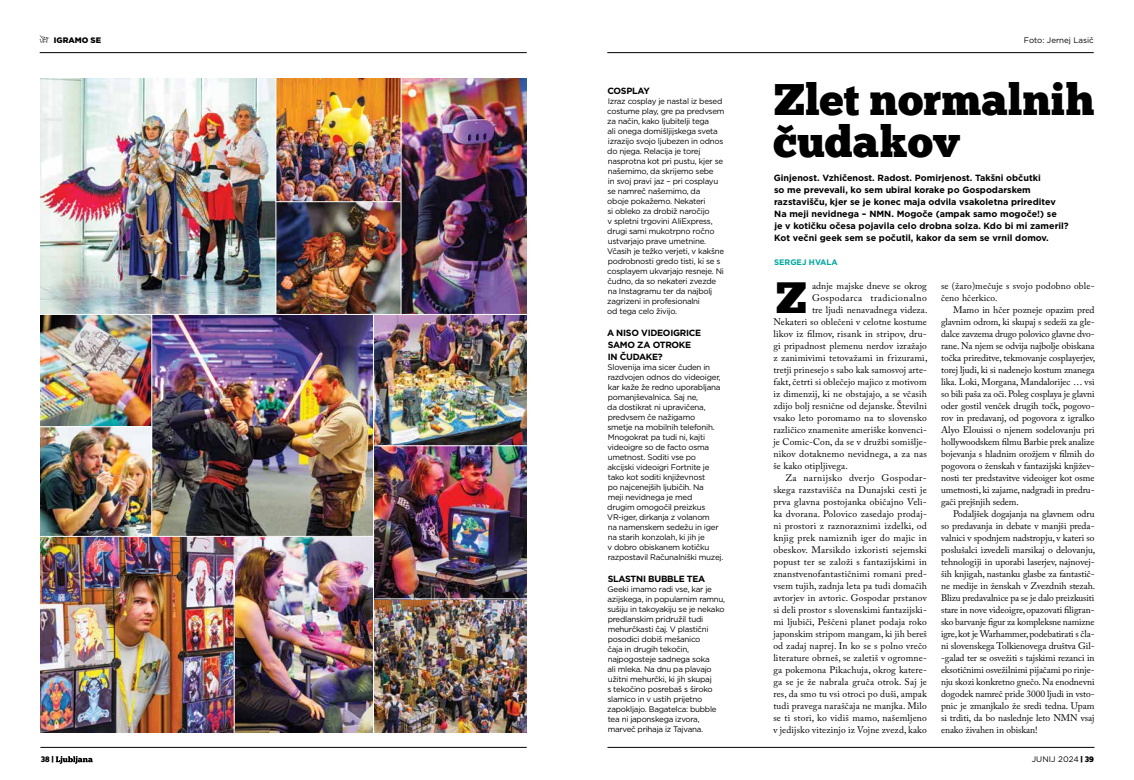
<style>
.page{position:relative;width:1134px;height:780px;background:#fff}
.page>*{position:absolute;margin:0;border:0;box-sizing:border-box;transform-origin:0 0}
.t1{font:44px/42px "Chunk Five Ex";color:#000}
.t2{font:43.6px "Chunk Five Ex";color:#000}
.t3{font:9.5px/12px "Adobe Caslon Pro";letter-spacing:.015em;color:#000;text-align:justify}
.t4{font:9.5px "Adobe Caslon Pro";letter-spacing:.04em;color:#000}
.t5{font:9.5px "Adobe Caslon Pro";letter-spacing:.045em;color:#000}
.t6{font:700 9px/12px "Gotham";color:#000}
.t7{font:700 9px/12px "Gotham";letter-spacing:-.03em;color:#000}
.t8{font:700 9px "Gotham";letter-spacing:-.035em;color:#000}
.t9{font:8px/10px "Gotham";letter-spacing:-.03em;color:#000}
.t10{font:8px "Gotham";color:#000}
.t11{font:8px "Gotham";letter-spacing:.01em;color:#000}
.t12{font:700 8px "Gotham";color:#00a79e}
.t13{font:900 8px "Gotham";color:#000}
.t14{font:8px "Chunk Five Ex";color:#000}
.s1{font-family:"Chunk Five Ex"}
</style>
<div class="page">
<hr style="left:40px;top:52px;width:487px;height:1px;background:#000">
<hr style="left:607px;top:52px;width:487px;height:1px;background:#000">
<hr style="left:40px;top:747px;width:487px;height:1px;background:#000">
<hr style="left:607px;top:747px;width:487px;height:1px;background:#000">
<svg style="left:56px;top:756px;width:37px;height:7px"></svg>
<svg style="left:40px;top:35px;width:9px;height:8px"></svg>
<img style="left:40px;top:78px;width:487px;height:236px">
<img style="left:40px;top:315px;width:333px;height:417px">
<img style="left:374px;top:449px;width:153px;height:283px">
<img style="left:374px;top:315px;width:153px;height:134px">
<hr style="left:35px;top:536px;width:339px;height:1px;background:#fff">
<hr style="left:35px;top:426px;width:116px;height:1px;background:#fff">
<hr style="left:373px;top:445px;width:162px;height:1px;background:#fff">
<hr style="left:275px;top:201px;width:126px;height:1px;background:#fff">
<hr style="left:374px;top:598px;width:154px;height:1px;background:#fff">
<hr style="left:151px;top:315px;width:1px;height:221px;background:#fff">
<hr style="left:234px;top:537px;width:1px;height:205px;background:#fff">
<hr style="left:275px;top:70px;width:1px;height:244px;background:#fff">
<hr style="left:401px;top:70px;width:1px;height:244px;background:#fff">
<p class="t13" style="left:54px;top:35px;width:49px">IGRAMO SE</p>
<p class="t10" style="left:1024px;top:35px;width:71px">Foto: Jernej Lasič</p>
<h1 class="t1" style="left:774px;top:77px;width:322px">Zlet normalnih čudakov</h1>
<p class="t6" style="left:774px;top:171px;width:296px">Ginjenost. Vzhičenost. Radost. Pomirjenost. Takšni občutki<br>so me prevevali, ko sem ubiral korake po Gospodarskem razstavišču, kjer se je konec maja odvila vsakoletna prireditev Na meji nevidnega – NMN. Mogoče (ampak samo mogoče!) se<br>je v kotičku očesa pojavila celo drobna solza. Kdo bi mi zameril?<br>Kot večni geek sem se počutil, kakor da sem se vrnil domov.</p>
<p class="t12" style="left:774px;top:256px;width:65px">SERGEJ HVALA</p>
<p class="t3" style="left:812px;top:279px;width:116px">adnje majske dneve se okrog</p>
<p class="t5" style="left:812px;top:292px;width:116px">Gospodarca tradicionalno</p>
<p class="t3" style="left:812px;top:303px;width:117px">tre ljudi nenavadnega videza.</p>
<p class="t3" style="left:773px;top:315px;width:155px">Nekateri so oblečeni v celotne kostume</p>
<p class="t3" style="left:773px;top:327px;width:155px">likov iz filmov, risank in stripov, dru-</p>
<p class="t3" style="left:773px;top:339px;width:155px">gi pripadnost plemenu nerdov izražajo</p>
<p class="t3" style="left:773px;top:351px;width:156px">z zanimivimi tetovažami in frizurami,</p>
<p class="t3" style="left:773px;top:363px;width:155px">tretji prinesejo s sabo kak samosvoj arte-</p>
<p class="t3" style="left:773px;top:375px;width:155px">fakt, četrti si oblečejo majico z motivom</p>
<p class="t3" style="left:773px;top:387px;width:155px">iz dimenzij, ki ne obstajajo, a se včasih</p>
<p class="t3" style="left:773px;top:399px;width:155px">zdijo bolj resnične od dejanske. Številni</p>
<p class="t3" style="left:773px;top:411px;width:155px">vsako leto poromamo na to slovensko</p>
<p class="t3" style="left:773px;top:423px;width:155px">različico znamenite ameriške konvenci-</p>
<p class="t3" style="left:773px;top:435px;width:155px">je Comic-Con, da se v družbi somišlje-</p>
<p class="t3" style="left:773px;top:447px;width:155px">nikov dotaknemo nevidnega, a za nas</p>
<p class="t3" style="left:773px;top:459px;width:76px">še kako otipljivega.</p>
<p class="t4" style="left:785px;top:472px;width:143px">Za narnijsko dverjo Gospodar-</p>
<p class="t3" style="left:773px;top:483px;width:155px">skega razstavišča na Dunajski cesti je</p>
<p class="t3" style="left:773px;top:495px;width:155px">prva glavna postojanka običajno Veli-</p>
<p class="t3" style="left:773px;top:507px;width:155px">ka dvorana. Polovico zasedajo prodaj-</p>
<p class="t3" style="left:773px;top:519px;width:155px">ni prostori z raznoraznimi izdelki, od</p>
<p class="t3" style="left:773px;top:531px;width:155px">knjig prek namiznih iger do majic in</p>
<p class="t3" style="left:773px;top:543px;width:155px">obeskov. Marsikdo izkoristi sejemski</p>
<p class="t3" style="left:773px;top:555px;width:155px">popust ter se založi s fantazijskimi in</p>
<p class="t3" style="left:773px;top:567px;width:155px">znanstvenofantastičnimi romani pred-</p>
<p class="t3" style="left:773px;top:579px;width:155px">vsem tujih, zadnja leta pa tudi domačih</p>
<p class="t3" style="left:773px;top:591px;width:155px">avtorjev in avtoric. Gospodar prstanov</p>
<p class="t3" style="left:773px;top:603px;width:155px">si deli prostor s slovenskimi fantazijski-</p>
<p class="t3" style="left:773px;top:615px;width:155px">mi ljubiči, Peščeni planet podaja roko</p>
<p class="t3" style="left:773px;top:627px;width:155px">japonskim stripom mangam, ki jih bereš</p>
<p class="t3" style="left:773px;top:639px;width:155px">od zadaj naprej. In ko se s polno vrečo</p>
<p class="t3" style="left:773px;top:651px;width:155px">literature obrneš, se zaletiš v ogromne-</p>
<p class="t3" style="left:773px;top:663px;width:155px">ga pokemona Pikachuja, okrog katere-</p>
<p class="t3" style="left:773px;top:675px;width:155px">ga se je že nabrala gruča otrok. Saj je</p>
<p class="t3" style="left:773px;top:687px;width:155px">res, da smo tu vsi otroci po duši, ampak</p>
<p class="t3" style="left:773px;top:699px;width:155px">tudi pravega naraščaja ne manjka. Milo</p>
<p class="t3" style="left:773px;top:711px;width:155px">se ti stori, ko vidiš mamo, našemljeno</p>
<p class="t3" style="left:773px;top:723px;width:155px">v jedijsko vitezinjo iz Vojne zvezd, kako</p>
<p class="t8" style="left:607px;top:84px;width:44px">COSPLAY</p>
<p class="t9" style="left:607px;top:96px;width:119px">Izraz cosplay je nastal iz besed costume play, gre pa predvsem za način, kako ljubitelji tega<br>ali onega domišljijskega sveta izrazijo svojo ljubezen in odnos do njega. Relacija je torej nasprotna kot pri pustu, kjer se našemimo, da skrijemo sebe<br>in svoj pravi jaz – pri cosplayu se namreč našemimo, da<br>oboje pokažemo. Nekateri<br>si obleko za drobiž naročijo<br>v spletni trgovini AliExpress, drugi sami mukotrpno ročno ustvarjajo prave umetnine.<br>Včasih je težko verjeti, v kakšne podrobnosti gredo tisti, ki se s cosplayem ukvarjajo resneje. Ni čudno, da so nekateri zvezde na Instagramu ter da najbolj zagrizeni in profesionalni<br>od tega celo živijo.</p>
<p class="t7" style="left:607px;top:326px;width:96px">A NISO VIDEOIGRICE<br>SAMO ZA OTROKE<br>IN ČUDAKE?</p>
<p class="t9" style="left:607px;top:362px;width:118px">Slovenija ima sicer čuden in razdvojen odnos do videoiger, kar kaže že redno uporabljana pomanjševalnica. Saj ne,<br>da dostikrat ni upravičena, predvsem če nažigamo<br>smetje na mobilnih telefonih.<br>Mnogokrat pa tudi ni, kajti videoigre so de facto osma umetnost. Soditi vse po akcijski videoigri Fortnite je tako kot soditi književnost<br>po najcenejših ljubičih. Na<br>meji nevidnega je med<br>drugim omogočil preizkus<br>VR-iger, dirkanja z volanom<br>na namenskem sedežu in iger na starih konzolah, ki jih je<br>v dobro obiskanem kotičku razpostavil Računalniški muzej.</p>
<p class="t7" style="left:608px;top:572px;width:99px">SLASTNI BUBBLE TEA</p>
<p class="t9" style="left:607px;top:584px;width:119px">Geeki imamo radi vse, kar je azijskega, in popularnim ramnu, sušiju in takoyakiju se je nekako predlanskim pridružil tudi mehurčkasti čaj. V plastični posodici dobiš mešanico<br>čaja in drugih tekočin, najpogosteje sadnega soka<br>ali mleka. Na dnu pa plavajo užitni mehurčki, ki jih skupaj<br>s tekočino posrebaš s široko slamico in v ustih prijetno zapokljajo. Bagatelca: bubble tea ni japonskega izvora, marveč prihaja iz Tajvana.</p>
<p class="t3" style="left:941px;top:279px;width:155px">se (žaro)mečuje s svojo podobno oble&shy;čeno hčerkico.</p>
<p class="t3" style="left:941px;top:303px;width:156px;text-indent:12px">Mamo in hčer pozneje opazim pred glavnim odrom, ki skupaj s sedeži za gle&shy;dalce zavzema drugo polovico glavne dvo&shy;rane. Na njem se odvija najbolje obiskana točka prireditve, tekmovanje cosplayerjev, torej ljudi, ki si nadenejo kostum znanega lika. Loki, Morgana, Mandalorijec … vsi so bili paša za oči. Poleg cosplaya je glavni oder gostil venček drugih točk, pogovo&shy;rov in predavanj, od pogovora z igralko Alyo Elouissi o njenem sodelovanju pri hollywoodskem filmu Barbie prek analize bojevanja s hladnim orožjem v filmih do pogovora o ženskah v fantazijski književ&shy;nosti ter predstavitve videoiger kot osme umetnosti, ki zajame, nadgradi in predru&shy;gači prejšnjih sedem.</p>
<p class="t3" style="left:941px;top:507px;width:156px;text-indent:12px">Podaljšek dogajanja na glavnem odru so predavanja in debate v manjši preda&shy;valnici v spodnjem nadstropju, v kateri so poslušalci izvedeli marsikaj o delovanju, tehnologiji in uporabi laserjev, najnovej&shy;ših knjigah, nastanku glasbe za fantastič&shy;ne medije in ženskah v Zvezdnih stezah.<br>Blizu predavalnice pa se je dalo preizkusiti stare in nove videoigre, opazovati filigran&shy;sko barvanje figur za kompleksne namizne igre, kot je Warhammer, podebatirati s čla&shy;ni slovenskega Tolkienovega društva Gil--galad ter se osvežiti s tajskimi rezanci in eksotičnimi osvežilnimi pijačami po rinje&shy;nju skozi konkretno gnečo. Na enodnevni dogodek namreč pride 3000 ljudi in vsto&shy;pnic je zmanjkalo že sredi tedna. Upam si trditi, da bo naslednje leto NMN vsaj enako živahen in obiskan!</p>
<h2 class="t2" style="left:776px;top:265px;width:33px">Z</h2>
<p class="t14" style="left:41px;top:753px;width:14px">38 |</p>
<p class="t11" style="left:1032px;top:753px;width:64px">JUNIJ 2024 <span class="s1">| 39</span></p>
</div>
